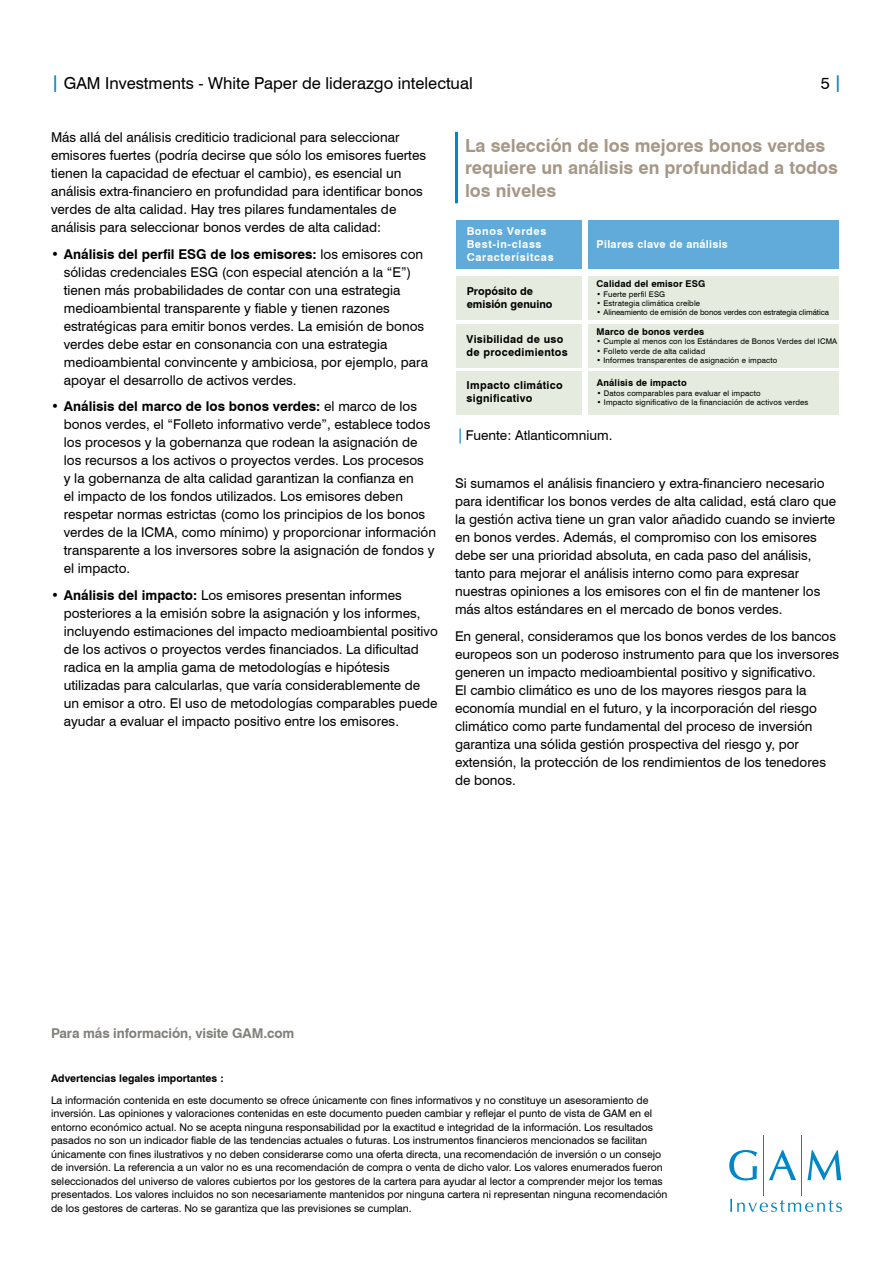
<style>
.page{position:relative;width:893px;height:1263px;background:#fff}
.page>*{position:absolute;margin:0;border:0;box-sizing:border-box;transform-origin:0 0}
.t1{font:700 18px/22.5px "Swiss 721 BT";color:#a69887}
.t2{font:16.5px "Swiss 721 BT";color:#000}
.BODY_text{font:13.5px/18px "Swiss 721 BT";color:#000}
.t3{font:700 13.5px "Swiss 721 BT";letter-spacing:-.01em;color:#81807a}
.t4{font:700 10.95px/13px "Swiss 721 BT";letter-spacing:.025em;color:#000}
.t5{font:700 10.95px/13px "Swiss 721 BT";letter-spacing:.06em;color:#fff}
.t6{font:700 10.95px/13px "Swiss 721 BT";color:#000}
.t7{font:700 10.95px "Swiss 721 BT";letter-spacing:.025em;color:#fff}
.t8{font:10.5px/13.5px "Swiss 721 BT";color:#000}
.t9{font:700 10.5px "Swiss 721 BT";color:#000}
.t10{font:700 9.3px "Swiss 721 BT";letter-spacing:.015em;color:#000}
.t11{font:7.8px "Swiss 721 BT";letter-spacing:.015em;color:#000}
.t12{font:7.8px "Swiss 721 BT";letter-spacing:-.01em;color:#000}
.s1{font-weight:700;color:#0087c7}
.s2{font-weight:700}
.s3{font-size:15px;color:#0087c7}
</style>
<div class="page">
<hr style="left:763px;top:1135px;width:1px;height:60px;background:#0087c7">
<hr style="left:801px;top:1135px;width:1px;height:60px;background:#0087c7">
<svg style="left:729px;top:1150px;width:28px;height:30px"></svg>
<svg style="left:769px;top:1150px;width:27px;height:30px"></svg>
<svg style="left:807px;top:1150px;width:34px;height:30px"></svg>
<svg style="left:730px;top:1199px;width:112px;height:13px"></svg>
<hr style="left:455px;top:132px;width:3px;height:71px;background:#0087c7">
<div style="left:456px;top:220px;width:126px;height:49px;background:#61abdb"></div>
<div style="left:588px;top:220px;width:251px;height:49px;background:#61abdb"></div>
<div style="left:456px;top:277px;width:126px;height:43px;background:#e5ebde"></div>
<div style="left:588px;top:277px;width:251px;height:43px;background:#e5ebde"></div>
<div style="left:456px;top:324px;width:126px;height:44px;background:#e5ebde"></div>
<div style="left:588px;top:324px;width:251px;height:44px;background:#e5ebde"></div>
<div style="left:456px;top:371px;width:126px;height:43px;background:#e5ebde"></div>
<div style="left:588px;top:371px;width:251px;height:43px;background:#e5ebde"></div>
<p class="t2" style="left:51px;top:73px;width:423px"><span class="s1">|</span> GAM Investments - White Paper de liderazgo intelectual</p>
<p class="t2" style="left:821px;top:73px;width:23px">5 <span class="s1">|</span></p>
<p class="BODY_text" style="left:51px;top:128px;width:377px">Más allá del análisis crediticio tradicional para seleccionar emisores fuertes (podría decirse que sólo los emisores fuertes tienen la capacidad de efectuar el cambio), es esencial un análisis extra-financiero en profundidad para identificar bonos verdes de alta calidad. Hay tres pilares fundamentales de análisis para seleccionar bonos verdes de alta calidad:</p>
<p class="BODY_text" style="left:64px;top:245px;width:366px;text-indent:-13px">• <span class="s2">Análisis del perfil ESG de los emisores:</span> los emisores con sólidas credenciales ESG (con especial atención a la “E”) tienen más probabilidades de contar con una estrategia medioambiental transparente y fiable y tienen razones estratégicas para emitir bonos verdes. La emisión de bonos verdes debe estar en consonancia con una estrategia medioambiental convincente y ambiciosa, por ejemplo, para apoyar el desarrollo de activos verdes.</p>
<p class="BODY_text" style="left:64px;top:397px;width:374px;text-indent:-13px"><span class="s2">• Análisis del marco de los bonos verdes:</span> el marco de los bonos verdes, el “Folleto informativo verde”, establece todos los procesos y la gobernanza que rodean la asignación de los recursos a los activos o proyectos verdes. Los procesos<br>y la gobernanza de alta calidad garantizan la confianza en<br>el impacto de los fondos utilizados. Los emisores deben respetar normas estrictas (como los principios de los bonos verdes de la ICMA, como mínimo) y proporcionar información transparente a los inversores sobre la asignación de fondos y el impacto.</p>
<p class="BODY_text" style="left:64px;top:586px;width:376px;text-indent:-13px"><span class="s2">• Análisis del impacto:</span> Los emisores presentan informes posteriores a la emisión sobre la asignación y los informes, incluyendo estimaciones del impacto medioambiental positivo de los activos o proyectos verdes financiados. La dificultad radica en la amplia gama de metodologías e hipótesis utilizadas para calcularlas, que varía considerablemente de un emisor a otro. El uso de metodologías comparables puede ayudar a evaluar el impacto positivo entre los emisores.</p>
<p class="t1" style="left:465px;top:134px;width:374px">La selección de los mejores bonos verdes requiere un análisis en profundidad a todos los niveles</p>
<p class="t5" style="left:467px;top:224px;width:88px">Bonos Verdes<br>Best-in-class<br>Caracterísitcas</p>
<p class="t7" style="left:596px;top:237px;width:133px">Pilares clave de análisis</p>
<p class="t6" style="left:467px;top:285px;width:87px">Propósito de emisión genuino</p>
<p class="t10" style="left:596px;top:278px;width:110px">Calidad del emisor ESG</p>
<p class="t11" style="left:596px;top:289px;width:70px">• Fuerte perfil ESG</p>
<p class="t11" style="left:596px;top:299px;width:105px">• Estrategia climática creíble</p>
<p class="t12" style="left:596px;top:308px;width:234px">• Alineamiento de emisión de bonos verdes con estrategia climática</p>
<p class="t10" style="left:596px;top:326px;width:109px">Marco de bonos verdes</p>
<p class="t11" style="left:596px;top:337px;width:242px">• Cumple al menos con los Estándares de Bonos Verdes del ICMA</p>
<p class="t11" style="left:596px;top:346px;width:110px">• Folleto verde de alta calidad</p>
<p class="t11" style="left:596px;top:356px;width:182px">• Informes transparentes de asignación e impacto</p>
<p class="t10" style="left:597px;top:377px;width:91px">Análisis de impacto</p>
<p class="t11" style="left:597px;top:388px;width:165px">• Datos comparables para evaluar el impacto</p>
<p class="t11" style="left:597px;top:397px;width:213px">• Impacto significativo de la financiación de activos verdes</p>
<p class="BODY_text" style="left:456px;top:426px;width:157px"><span class="s3">|</span>Fuente: Atlanticomnium.</p>
<p class="BODY_text" style="left:455px;top:474px;width:383px">Si sumamos el análisis financiero y extra-financiero necesario para identificar los bonos verdes de alta calidad, está claro que la gestión activa tiene un gran valor añadido cuando se invierte en bonos verdes. Además, el compromiso con los emisores debe ser una prioridad absoluta, en cada paso del análisis, tanto para mejorar el análisis interno como para expresar nuestras opiniones a los emisores con el fin de mantener los más altos estándares en el mercado de bonos verdes.</p>
<p class="BODY_text" style="left:455px;top:627px;width:386px">En general, consideramos que los bonos verdes de los bancos europeos son un poderoso instrumento para que los inversores generen un impacto medioambiental positivo y significativo.<br>El cambio climático es uno de los mayores riesgos para la economía mundial en el futuro, y la incorporación del riesgo climático como parte fundamental del proceso de inversión garantiza una sólida gestión prospectiva del riesgo y, por extensión, la protección de los rendimientos de los tenedores de bonos.</p>
<p class="t4" style="left:467px;top:332px;width:103px">Visibilidad de uso de procedimientos</p>
<p class="t4" style="left:467px;top:379px;width:98px">Impacto climático significativo</p>
<p class="t3" style="left:51px;top:1025px;width:245px">Para más información, visite GAM.com</p>
<p class="t9" style="left:51px;top:1072px;width:174px">Advertencias legales importantes :</p>
<p class="t8" style="left:51px;top:1093px;width:618px">La información contenida en este documento se ofrece únicamente con fines informativos y no constituye un asesoramiento de inversión. Las opiniones y valoraciones contenidas en este documento pueden cambiar y reflejar el punto de vista de GAM en el entorno económico actual. No se acepta ninguna responsabilidad por la exactitud e integridad de la información. Los resultados pasados no son un indicador fiable de las tendencias actuales o futuras. Los instrumentos financieros mencionados se facilitan únicamente con fines ilustrativos y no deben considerarse como una oferta directa, una recomendación de inversión o un consejo de inversión. La referencia a un valor no es una recomendación de compra o venta de dicho valor. Los valores enumerados fueron seleccionados del universo de valores cubiertos por los gestores de la cartera para ayudar al lector a comprender mejor los temas presentados. Los valores incluidos no son necesariamente mantenidos por ninguna cartera ni representan ninguna recomendación de los gestores de carteras. No se garantiza que las previsiones se cumplan.</p>
</div>
